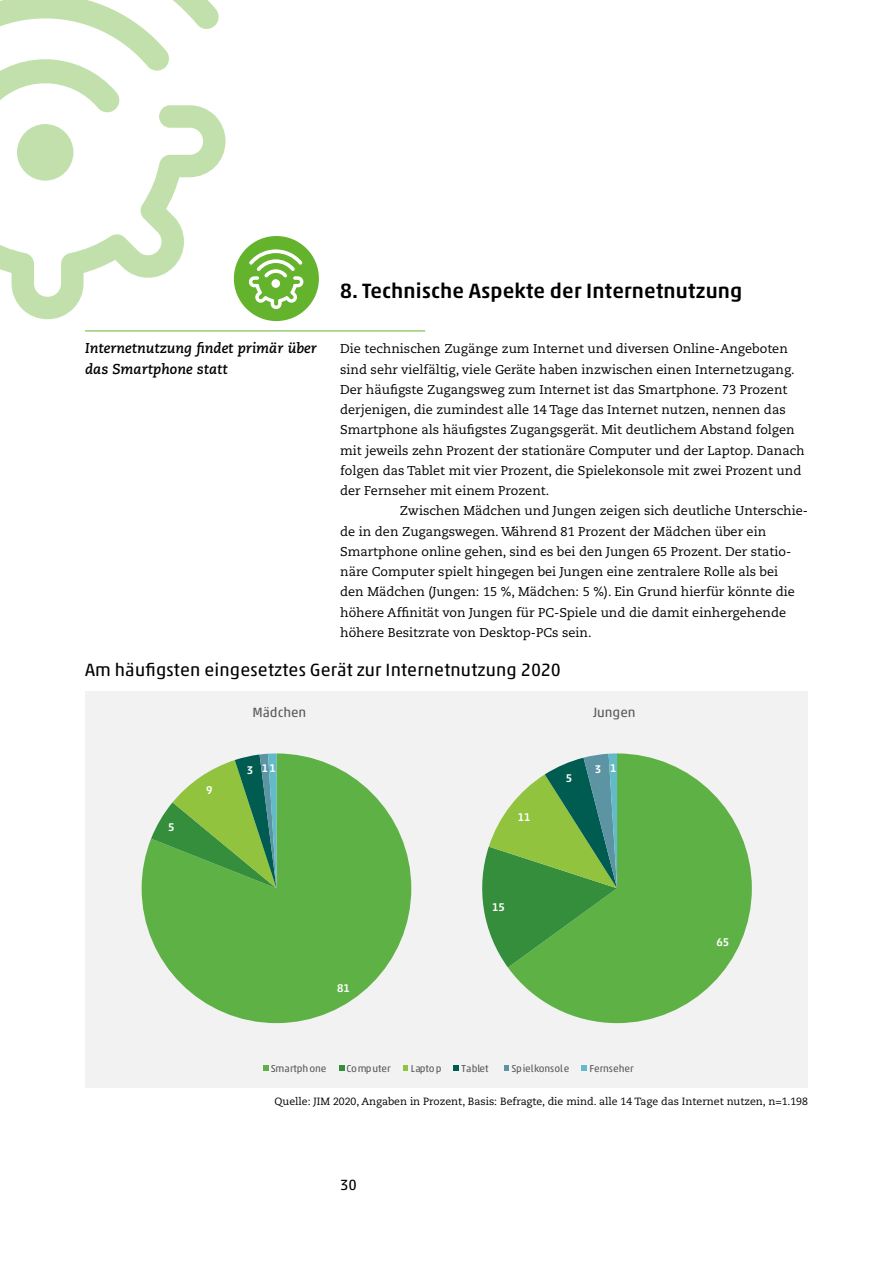
<style>
.page{position:relative;width:893px;height:1263px;background:#fff}
.page>*{position:absolute;margin:0;border:0;box-sizing:border-box;transform-origin:0 0}
.t1{font:500 21px "Akko Pro";letter-spacing:.01em;color:#000}
.t2{font:18px "Akko Pro";letter-spacing:.01em;color:#000}
.t3{font:15px "Akko Pro";color:#000}
.t4{font:italic 700 14.25px/21px "Caecilia LT Pro 76";color:#000}
.t5{font:13.65px "Akko Pro";color:#595959}
.t6{font:12.75px "Caecilia LT Pro 55 Roman";color:#000}
.t7{font:500 11.4px "Akko Pro";color:#fff}
.t8{font:10.5px "Caecilia";color:#000}
.t9{font:10.2px "Akko Pro";color:#595959}
</style>
<div class="page">
<hr style="left:85px;top:331px;width:340px;height:1px;background:#64b32c">
<div style="left:234px;top:236px;width:85px;height:85px;background:#64b32c;border-radius:50%"></div>
<svg style="left:248px;top:249px;width:56px;height:60px"></svg>
<svg style="left:0;top:0;width:219px;height:101px"></svg>
<svg style="left:0;top:101px;width:226px;height:219px"></svg>
<div style="left:90px;top:691px;width:373px;height:397px;background:#f2f2f2"></div>
<svg style="left:142px;top:753px;width:269px;height:270px;fill:#5eb245"></svg>
<svg style="left:151px;top:753px;width:125px;height:135px"></svg>
<div style="left:430px;top:691px;width:373px;height:397px;background:#f2f2f2"></div>
<svg style="left:508px;top:753px;width:244px;height:270px;fill:#5eb245"></svg>
<svg style="left:482px;top:753px;width:135px;height:214px"></svg>
<div style="left:85px;top:1036px;width:723px;height:48px;background:#f2f2f2"></div>
<svg style="left:263px;top:1065px;width:6px;height:5px"></svg>
<svg style="left:339px;top:1065px;width:5px;height:5px"></svg>
<svg style="left:403px;top:1065px;width:5px;height:5px"></svg>
<svg style="left:453px;top:1065px;width:6px;height:5px"></svg>
<svg style="left:504px;top:1065px;width:5px;height:5px"></svg>
<svg style="left:581px;top:1065px;width:6px;height:5px"></svg>
<h1 class="t1" style="left:340px;top:278px;width:404px">8. Technische Aspekte der Internetnutzung</h1>
<p class="t4" style="left:85px;top:338px;width:233px">Internetnutzung findet primär über das Smartphone statt</p>
<p class="t6" style="left:340px;top:340px;width:449px">Die technischen Zugänge zum Internet und diversen Online-Angeboten</p>
<p class="t6" style="left:340px;top:361px;width:456px">sind sehr vielfältig, viele Geräte haben inzwischen einen Internetzugang.</p>
<p class="t6" style="left:340px;top:381px;width:449px">Der häufigste Zugangsweg zum Internet ist das Smartphone. 73 Prozent</p>
<p class="t6" style="left:340px;top:401px;width:447px">derjenigen, die zumindest alle 14 Tage das Internet nutzen, nennen das</p>
<p class="t6" style="left:340px;top:421px;width:456px">Smartphone als häufigstes Zugangsgerät. Mit deutlichem Abstand folgen</p>
<p class="t6" style="left:340px;top:442px;width:466px">mit jeweils zehn Prozent der stationäre Computer und der Laptop. Danach</p>
<p class="t6" style="left:340px;top:462px;width:463px">folgen das Tablet mit vier Prozent, die Spielekonsole mit zwei Prozent und</p>
<p class="t6" style="left:340px;top:482px;width:211px">der Fernseher mit einem Prozent.</p>
<p class="t6" style="left:400px;top:502px;width:410px">Zwischen Mädchen und Jungen zeigen sich deutliche Unterschie-</p>
<p class="t6" style="left:340px;top:523px;width:428px">de in den Zugangswegen. Während 81 Prozent der Mädchen über ein</p>
<p class="t6" style="left:340px;top:543px;width:453px">Smartphone online gehen, sind es bei den Jungen 65 Prozent. Der statio-</p>
<p class="t6" style="left:340px;top:563px;width:439px">näre Computer spielt hingegen bei Jungen eine zentralere Rolle als bei</p>
<p class="t6" style="left:340px;top:583px;width:456px">den Mädchen (Jungen: 15 %, Mädchen: 5 %). Ein Grund hierfür könnte die</p>
<p class="t6" style="left:340px;top:604px;width:447px">höhere Affinität von Jungen für PC-Spiele und die damit einhergehende</p>
<p class="t6" style="left:340px;top:624px;width:253px">höhere Besitzrate von Desktop-PCs sein.</p>
<h2 class="t2" style="left:85px;top:659px;width:477px">Am häufigsten eingesetztes Gerät zur Internetnutzung 2020</h2>
<p class="t7" style="left:168px;top:820px;width:8px">5</p>
<p class="t7" style="left:206px;top:783px;width:8px">9</p>
<p class="t5" style="left:252px;top:704px;width:55px">Mädchen</p>
<p class="t7" style="left:247px;top:761px;width:31px">3 11</p>
<p class="t7" style="left:518px;top:810px;width:14px">11</p>
<p class="t7" style="left:566px;top:771px;width:8px">5</p>
<p class="t5" style="left:593px;top:704px;width:44px">Jungen</p>
<p class="t7" style="left:595px;top:761px;width:23px">3 1</p>
<p class="t7" style="left:337px;top:981px;width:14px">81</p>
<p class="t7" style="left:492px;top:900px;width:14px">15</p>
<p class="t9" style="left:271px;top:1062px;width:57px">Smartphone</p>
<p class="t9" style="left:346px;top:1062px;width:46px">Computer</p>
<p class="t9" style="left:411px;top:1062px;width:32px">Laptop</p>
<p class="t9" style="left:461px;top:1062px;width:29px">Tablet</p>
<p class="t9" style="left:512px;top:1062px;width:59px">Spielkonsole</p>
<p class="t9" style="left:589px;top:1062px;width:46px">Fernseher</p>
<p class="t7" style="left:716px;top:935px;width:14px">65</p>
<p class="t8" style="left:275px;top:1095px;width:535px">Quelle: JIM 2020, Angaben in Prozent, Basis: Befragte, die mind. alle 14 Tage das Internet nutzen, n=1.198</p>
<p class="t3" style="left:340px;top:1176px;width:18px">30</p>
</div>
